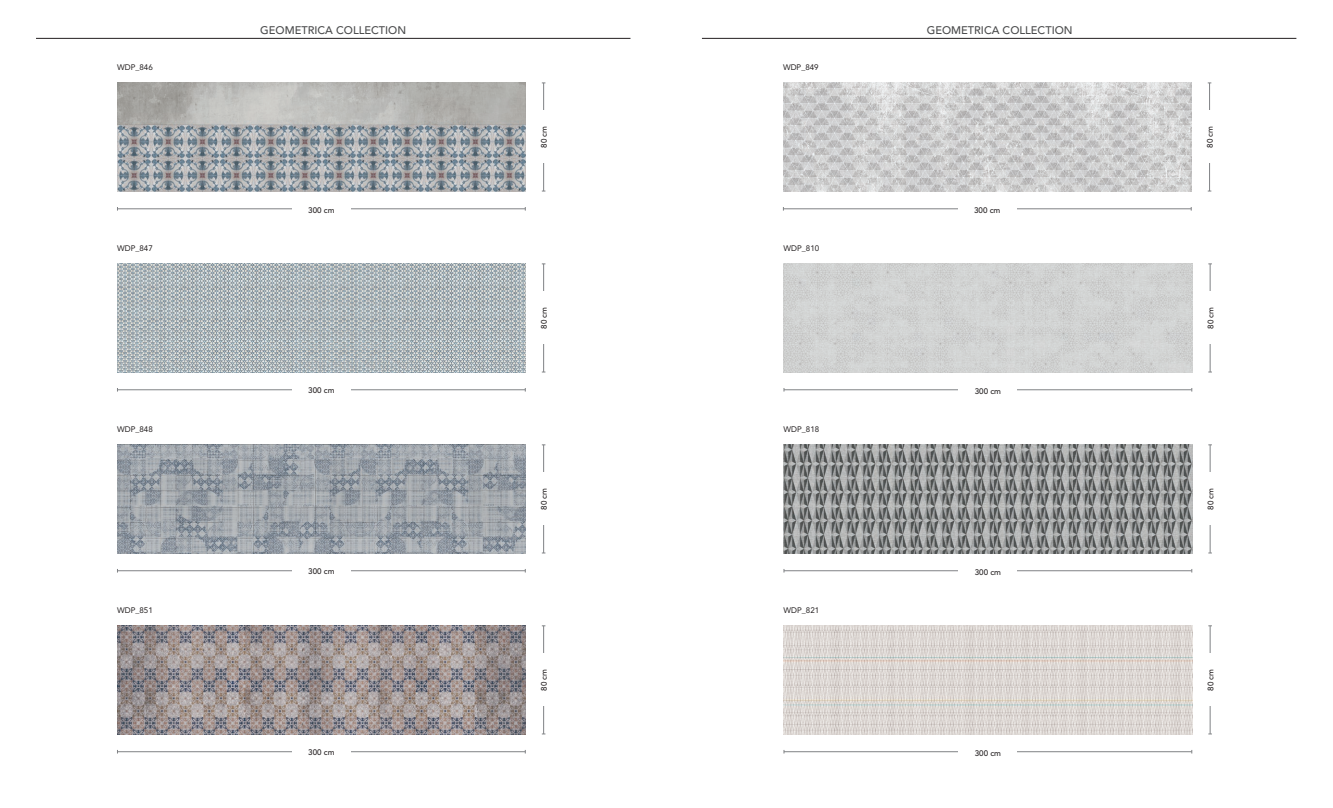
<style>
.page{position:relative;width:1333px;height:808px;background:#fff}
.page>*{position:absolute;margin:0;border:0;box-sizing:border-box;transform-origin:0 0}
.t1{font:500 11px "Avenir";color:#4b4c4d}
.t2{font:500 8px "Avenir";color:#231f20}
.t3{font:8px "Avenir";color:#231f20}
</style>
<div class="page">
<img style="left:117px;top:82px;width:408px;height:109px">
<img style="left:117px;top:263px;width:408px;height:109px">
<img style="left:117px;top:444px;width:408px;height:109px">
<img style="left:117px;top:625px;width:408px;height:109px">
<img style="left:783px;top:263px;width:409px;height:109px">
<img style="left:783px;top:444px;width:409px;height:109px">
<img style="left:783px;top:625px;width:409px;height:109px">
<img style="left:783px;top:82px;width:408px;height:109px">
<hr style="left:36px;top:38px;width:594px;height:1px;background:#231f20">
<hr style="left:117px;top:208px;width:408px;height:1px;background:#808285">
<div style="left:292px;top:203px;width:58px;height:12px;background:#fff"></div>
<hr style="left:543px;top:83px;width:1px;height:108px;background:#808285">
<div style="left:538px;top:111px;width:11px;height:52px;background:#fff"></div>
<hr style="left:117px;top:389px;width:408px;height:1px;background:#808285">
<div style="left:292px;top:384px;width:58px;height:11px;background:#fff"></div>
<hr style="left:543px;top:264px;width:1px;height:108px;background:#808285">
<div style="left:538px;top:292px;width:11px;height:52px;background:#fff"></div>
<hr style="left:117px;top:570px;width:408px;height:1px;background:#808285">
<div style="left:292px;top:565px;width:58px;height:11px;background:#fff"></div>
<hr style="left:543px;top:445px;width:1px;height:108px;background:#808285">
<div style="left:538px;top:473px;width:11px;height:52px;background:#fff"></div>
<hr style="left:117px;top:751px;width:408px;height:1px;background:#808285">
<div style="left:292px;top:746px;width:58px;height:11px;background:#fff"></div>
<hr style="left:543px;top:626px;width:1px;height:108px;background:#808285">
<div style="left:538px;top:654px;width:11px;height:52px;background:#fff"></div>
<hr style="left:784px;top:389px;width:407px;height:1px;background:#808285">
<div style="left:958px;top:384px;width:59px;height:11px;background:#fff"></div>
<hr style="left:1209px;top:264px;width:1px;height:108px;background:#808285">
<div style="left:1204px;top:292px;width:11px;height:52px;background:#fff"></div>
<hr style="left:784px;top:570px;width:407px;height:1px;background:#808285">
<div style="left:958px;top:565px;width:59px;height:11px;background:#fff"></div>
<hr style="left:1209px;top:445px;width:1px;height:108px;background:#808285">
<div style="left:1204px;top:473px;width:11px;height:52px;background:#fff"></div>
<hr style="left:784px;top:751px;width:407px;height:1px;background:#808285">
<div style="left:958px;top:746px;width:59px;height:11px;background:#fff"></div>
<hr style="left:1209px;top:626px;width:1px;height:108px;background:#808285">
<div style="left:1204px;top:654px;width:11px;height:52px;background:#fff"></div>
<hr style="left:702px;top:38px;width:594px;height:1px;background:#231f20">
<hr style="left:783px;top:208px;width:408px;height:1px;background:#808285">
<div style="left:958px;top:203px;width:58px;height:12px;background:#fff"></div>
<hr style="left:1209px;top:83px;width:1px;height:108px;background:#808285">
<div style="left:1204px;top:111px;width:11px;height:52px;background:#fff"></div>
<h1 class="t1" style="left:260px;top:24px;width:147px">GEOMETRICA COLLECTION</h1>
<h1 class="t1" style="left:926px;top:24px;width:147px">GEOMETRICA COLLECTION</h1>
<p class="t3" style="left:117px;top:63px;width:37px">WDP_846</p>
<p class="t3" style="left:783px;top:63px;width:37px">WDP_849</p>
<p class="t2" style="left:539px;top:148px;width:23px;rotate:-90deg">80 cm</p>
<p class="t2" style="left:1205px;top:148px;width:23px;rotate:-90deg">80 cm</p>
<p class="t2" style="left:308px;top:206px;width:28px">300 cm</p>
<p class="t2" style="left:974px;top:206px;width:28px">300 cm</p>
<p class="t3" style="left:117px;top:244px;width:37px">WDP_847</p>
<p class="t3" style="left:783px;top:244px;width:37px">WDP_810</p>
<p class="t2" style="left:539px;top:329px;width:23px;rotate:-90deg">80 cm</p>
<p class="t2" style="left:1205px;top:329px;width:23px;rotate:-90deg">80 cm</p>
<p class="t2" style="left:308px;top:386px;width:28px">300 cm</p>
<p class="t2" style="left:974px;top:387px;width:28px">300 cm</p>
<p class="t3" style="left:117px;top:425px;width:37px">WDP_848</p>
<p class="t3" style="left:783px;top:425px;width:37px">WDP_818</p>
<p class="t2" style="left:539px;top:510px;width:23px;rotate:-90deg">80 cm</p>
<p class="t2" style="left:1205px;top:510px;width:23px;rotate:-90deg">80 cm</p>
<p class="t2" style="left:308px;top:567px;width:28px">300 cm</p>
<p class="t2" style="left:974px;top:568px;width:28px">300 cm</p>
<p class="t3" style="left:117px;top:606px;width:37px">WDP_851</p>
<p class="t3" style="left:783px;top:606px;width:37px">WDP_821</p>
<p class="t2" style="left:539px;top:691px;width:23px;rotate:-90deg">80 cm</p>
<p class="t2" style="left:1205px;top:691px;width:23px;rotate:-90deg">80 cm</p>
<p class="t2" style="left:308px;top:748px;width:28px">300 cm</p>
<p class="t2" style="left:974px;top:748px;width:28px">300 cm</p>
</div>
